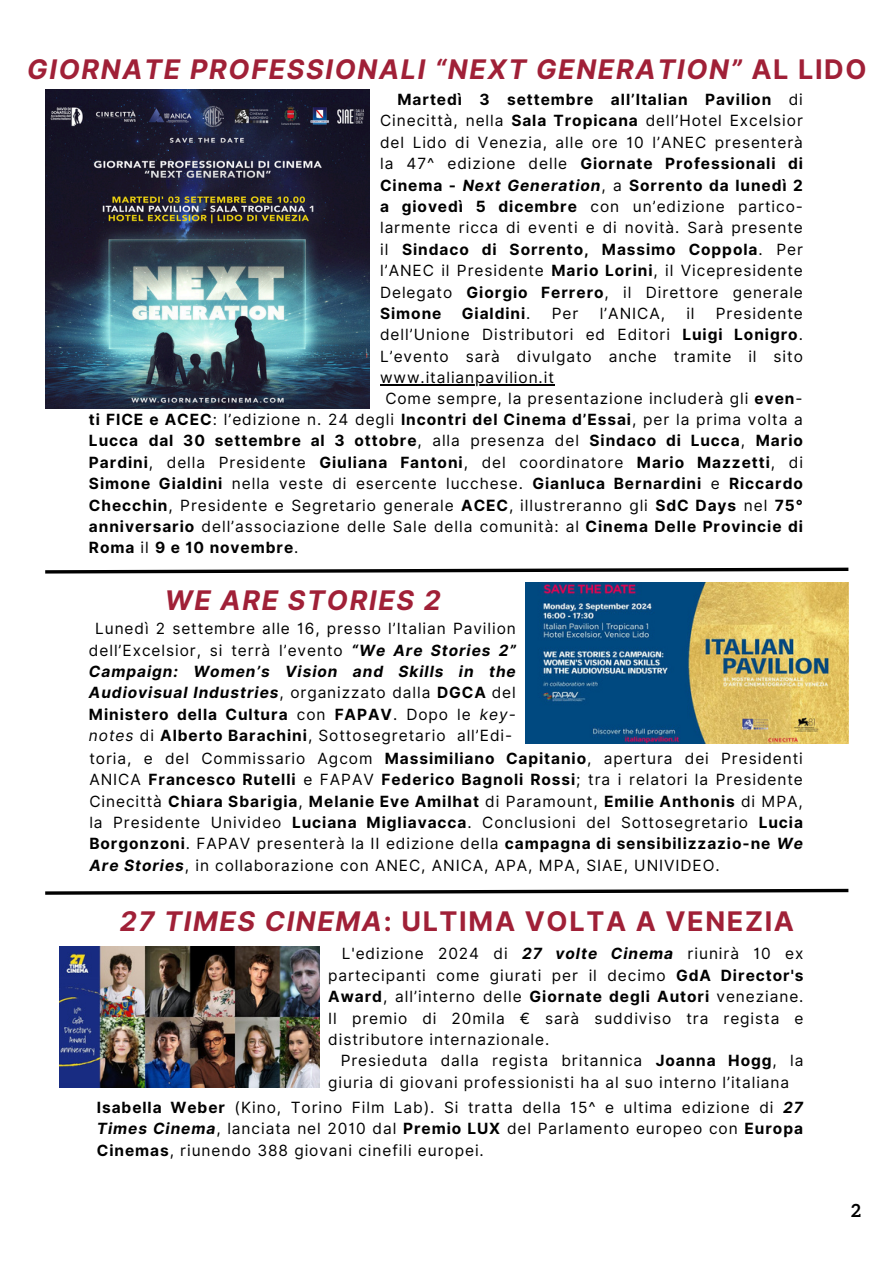
<style>
.page{position:relative;width:894px;height:1264px;background:#fff}
.page>*{position:absolute;margin:0;border:0;box-sizing:border-box;transform-origin:0 0}
.t1{font:italic 700 27px "Inter";letter-spacing:.06em;color:#a02037}
.t2{font:700 27px "Inter";letter-spacing:.06em;color:#a02037}
.t3{font:700 18px "Aleo";color:#000}
.t4{font:15.45px/21.3px "Inter";letter-spacing:.06em;color:#000;text-align:justify}
.t5{font:700 15.45px/21.3px "Inter";letter-spacing:.06em;color:#000;text-align:justify}
.s1{font-style:normal}
.s2{font-weight:700}
.s3{font-weight:700;font-style:italic}
.s4{font-weight:400}
.s5{font-style:italic}
</style>
<div class="page">
<svg style="left:45px;top:567px;width:804px;height:7px"></svg>
<svg style="left:45px;top:888px;width:804px;height:7px"></svg>
<img style="left:60px;top:946px;width:260px;height:141px">
<img style="left:525px;top:583px;width:323px;height:160px">
<img style="left:45px;top:89px;width:324px;height:320px">
<hr style="left:380px;top:384px;width:175px;height:1px;background:#000">
<p class="t1" style="left:27px;top:53px;width:840px">GIORNATE PROFESSIONALI “NEXT GENERATION” <span class="s1">AL LIDO</span></p>
<p class="t4" style="left:380px;top:89px;width:424px;text-indent:17px"><span class="s2">Martedì 3 settembre all’Italian Pavilion</span> di Cinecittà, nella <span class="s2">Sala Tropicana</span> dell’Hotel Excelsior del Lido di Venezia, alle ore 10 l’ANEC presenterà la 47^ edizione delle <span class="s2">Giornate Professionali di Cinema -</span> <span class="s3">Next Generation</span>, a <span class="s2">Sorrento da lunedì 2 a giovedì 5 dicembre</span> con un’edizione partico&shy;larmente ricca di eventi e di novità. Sarà presente il <span class="s2">Sindaco di Sorrento, Massimo Coppola</span>. Per l’ANEC il Presidente <span class="s2">Mario Lorini</span>, il Vicepresidente Delegato <span class="s2">Giorgio Ferrero</span>, il Direttore generale <span class="s2">Simone</span></p>
<p class="t5" style="left:462px;top:302px;width:70px">Gialdini<span class="s4">.</span></p>
<p class="t4" style="left:551px;top:302px;width:28px">Per</p>
<p class="t4" style="left:599px;top:302px;width:67px">l’ANICA,</p>
<p class="t4" style="left:686px;top:302px;width:10px">il</p>
<p class="t4" style="left:380px;top:302px;width:424px;text-indent:336px">Presidente dell’Unione Distributori ed Editori <span class="s2">Luigi Lonigro</span>.<br>L’evento sarà divulgato anche tramite il sito</p>
<p class="t4" style="left:385px;top:367px;width:418px;text-indent:-5px">www.italianpavilion.it<br>Come sempre, la presentazione includerà gli <span class="s2">even</span>-</p>
<p class="t5" style="left:89px;top:409px;width:715px">ti FICE e ACEC<span class="s4">: l’edizione n. 24 degli</span> Incontri del Cinema d’Essai<span class="s4">, per la prima volta a </span>Lucca dal 30 settembre al 3 ottobre<span class="s4">, alla presenza del</span> Sindaco di Lucca<span class="s4">,</span> Mario Pardini<span class="s4">, della Presidente</span> Giuliana Fantoni<span class="s4">, del coordinatore</span> Mario Mazzetti<span class="s4">, di </span>Simone Gialdini <span class="s4">nella veste di esercente lucchese.</span> Gianluca Bernardini <span class="s4">e</span> Riccardo Checchin<span class="s4">, Presidente e Segretario generale</span> ACEC<span class="s4">, illustreranno gli</span> SdC Days <span class="s4">nel</span> 75° anniversario <span class="s4">dell’associazione delle Sale della comunità: al</span> Cinema Delle Provincie di Roma <span class="s4">il</span> 9 e 10 novembre<span class="s4">.</span></p>
<p class="t1" style="left:165px;top:584px;width:277px">WE ARE STORIES 2</p>
<h1 class="t4" style="left:89px;top:618px;width:428px;text-align:center">Lunedì 2 settembre alle 16, presso l’Italian Pavilion dell’Excelsior, si terrà l’evento <span class="s3">“We Are Stories 2” Campaign: Women’s Vision and Skills in the Audiovisual Industries</span>, organizzato dalla <span class="s2">DGCA</span> del <span class="s2">Ministero della Cultura</span> con <span class="s2">FAPAV</span>. Dopo le <span class="s5">key&shy;notes</span> di <span class="s2">Alberto Barachini</span>, Sottosegretario all’Edi-</h1>
<p class="t4" style="left:89px;top:747px;width:715px">toria, e del Commissario Agcom <span class="s2">Massimiliano Capitanio</span>, apertura dei Presidenti ANICA <span class="s2">Francesco Rutelli</span> e FAPAV <span class="s2">Federico Bagnoli Rossi</span>; tra i relatori la Presidente Cinecittà <span class="s2">Chiara Sbarigia</span>, <span class="s2">Melanie Eve Amilhat</span> di Paramount, <span class="s2">Emilie Anthonis</span> di MPA, la Presidente Univideo <span class="s2">Luciana Migliavacca</span>. Conclusioni del Sottosegretario <span class="s2">Lucia Borgonzoni</span>. FAPAV presenterà la II edizione della <span class="s2">campagna di sensibilizzazio-ne</span> <span class="s3">We Are Stories</span>, in collaborazione con ANEC, ANICA, APA, MPA, SIAE, UNIVIDEO.</p>
<p class="t2" style="left:120px;top:905px;width:675px"><span class="s5">27 TIMES CINEMA</span>: ULTIMA VOLTA A VENEZIA</p>
<p class="t4" style="left:328px;top:943px;width:476px;text-indent:13px">L'edizione 2024 di <span class="s3">27 volte Cinema</span> riunirà 10 ex partecipanti come giurati per il decimo <span class="s2">GdA Director's Award</span>, all’interno delle <span class="s2">Giornate degli Autori</span> veneziane.<br>Il premio di 20mila € sarà suddiviso tra regista e distributore internazionale.</p>
<p class="t4" style="left:328px;top:1050px;width:476px;text-indent:12px">Presieduta dalla regista britannica <span class="s2">Joanna Hogg</span>, la giuria di giovani professionisti ha al suo interno l’italiana</p>
<p class="t4" style="left:97px;top:1096px;width:707px"><span class="s2">Isabella Weber</span> (Kino, Torino Film Lab). Si tratta della 15^ e ultima edizione di <span class="s3">27<br>Times Cinema</span>, lanciata nel 2010 dal <span class="s2">Premio LUX</span> del Parlamento europeo con <span class="s2">Europa Cinemas</span>, riunendo 388 giovani cinefili europei.</p>
<h1 class="t3" style="left:851px;top:1200px;width:11px">2</h1>
</div>
